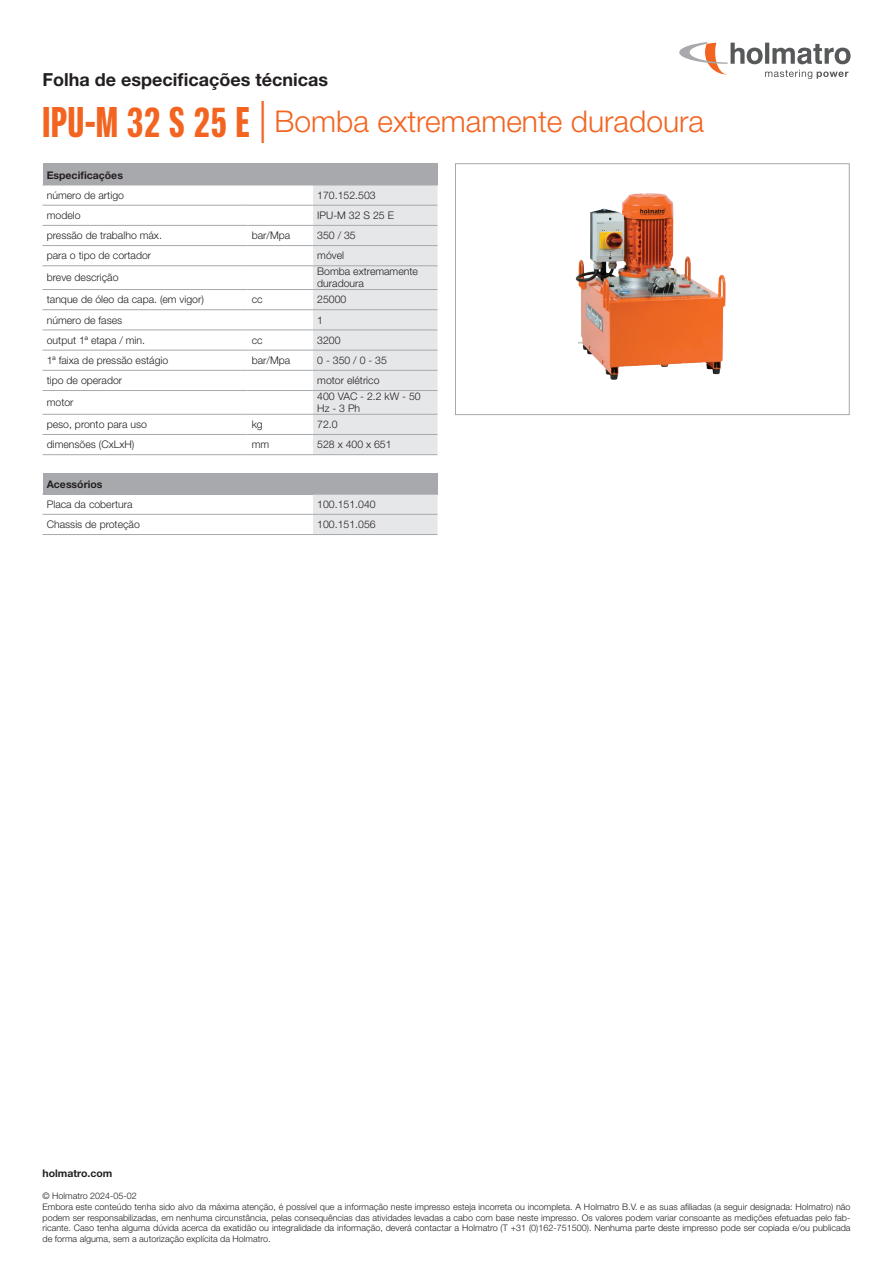
<style>
.page{position:relative;width:893px;height:1263px;background:#fff}
.page>*{position:absolute;margin:0;border:0;box-sizing:border-box;transform-origin:0 0}
.t1{font:300 30px "Helvetica Neue LT Std";color:#f36421}
.t2{font:700 18px "Helvetica Neue LT Std";color:#231f20}
.t3{font:300 10.5px/12px "Helvetica Neue LT Std";color:#231f20}
.t4{font:700 10.5px "Helvetica Neue LT Std";color:#231f20}
.t5{font:300 9px/10.8px "Helvetica Neue LT Std";color:#231f20}
.s1{font-family:"Neue Helvetica Pro 79 Cm";font-weight:700;font-size:42px}
.s2{font-size:42px}
</style>
<div class="page">
<svg style="left:679px;top:42px;width:171px;height:37px"></svg>
<div style="left:43px;top:164px;width:394px;height:21px;background:#a8a9ad"></div>
<svg style="left:313px;top:164px;width:125px;height:291px;background:#e0e1e3"></svg>
<hr style="left:43px;top:185px;width:204px;height:1px;background:#a8a9ad">
<hr style="left:247px;top:185px;width:66px;height:1px;background:#a8a9ad">
<hr style="left:313px;top:185px;width:125px;height:1px;background:#a8a9ad">
<hr style="left:43px;top:205px;width:204px;height:1px;background:#a8a9ad">
<hr style="left:247px;top:205px;width:66px;height:1px;background:#a8a9ad">
<hr style="left:313px;top:205px;width:124px;height:1px;background:#a8a9ad">
<hr style="left:43px;top:225px;width:204px;height:1px;background:#a8a9ad">
<hr style="left:247px;top:225px;width:66px;height:1px;background:#a8a9ad">
<hr style="left:313px;top:225px;width:124px;height:1px;background:#a8a9ad">
<hr style="left:43px;top:245px;width:204px;height:1px;background:#a8a9ad">
<hr style="left:247px;top:245px;width:66px;height:1px;background:#a8a9ad">
<hr style="left:313px;top:245px;width:124px;height:1px;background:#a8a9ad">
<hr style="left:43px;top:265px;width:204px;height:1px;background:#a8a9ad">
<hr style="left:247px;top:265px;width:66px;height:1px;background:#a8a9ad">
<hr style="left:313px;top:265px;width:124px;height:1px;background:#a8a9ad">
<hr style="left:43px;top:289px;width:204px;height:1px;background:#a8a9ad">
<hr style="left:247px;top:289px;width:66px;height:1px;background:#a8a9ad">
<hr style="left:313px;top:289px;width:124px;height:1px;background:#a8a9ad">
<hr style="left:43px;top:309px;width:204px;height:1px;background:#a8a9ad">
<hr style="left:247px;top:309px;width:66px;height:1px;background:#a8a9ad">
<hr style="left:313px;top:309px;width:124px;height:1px;background:#a8a9ad">
<hr style="left:43px;top:330px;width:204px;height:1px;background:#a8a9ad">
<hr style="left:247px;top:330px;width:66px;height:1px;background:#a8a9ad">
<hr style="left:313px;top:330px;width:124px;height:1px;background:#a8a9ad">
<hr style="left:43px;top:350px;width:204px;height:1px;background:#a8a9ad">
<hr style="left:247px;top:350px;width:66px;height:1px;background:#a8a9ad">
<hr style="left:313px;top:350px;width:124px;height:1px;background:#a8a9ad">
<hr style="left:43px;top:370px;width:204px;height:1px;background:#a8a9ad">
<hr style="left:247px;top:370px;width:66px;height:1px;background:#a8a9ad">
<hr style="left:313px;top:370px;width:124px;height:1px;background:#a8a9ad">
<hr style="left:43px;top:390px;width:204px;height:1px;background:#a8a9ad">
<hr style="left:247px;top:390px;width:66px;height:1px;background:#a8a9ad">
<hr style="left:313px;top:390px;width:124px;height:1px;background:#a8a9ad">
<hr style="left:43px;top:414px;width:204px;height:1px;background:#a8a9ad">
<hr style="left:247px;top:414px;width:66px;height:1px;background:#a8a9ad">
<hr style="left:313px;top:414px;width:124px;height:1px;background:#a8a9ad">
<hr style="left:43px;top:454px;width:204px;height:1px;background:#a8a9ad">
<hr style="left:43px;top:434px;width:204px;height:1px;background:#a8a9ad">
<hr style="left:247px;top:454px;width:66px;height:1px;background:#a8a9ad">
<hr style="left:247px;top:434px;width:66px;height:1px;background:#a8a9ad">
<hr style="left:313px;top:454px;width:124px;height:1px;background:#a8a9ad">
<hr style="left:313px;top:434px;width:124px;height:1px;background:#a8a9ad">
<div style="left:43px;top:473px;width:394px;height:21px;background:#a8a9ad"></div>
<svg style="left:313px;top:473px;width:125px;height:61px"></svg>
<hr style="left:43px;top:494px;width:270px;height:1px;background:#a8a9ad">
<hr style="left:313px;top:494px;width:125px;height:1px;background:#a8a9ad">
<hr style="left:43px;top:534px;width:270px;height:1px;background:#a8a9ad">
<hr style="left:43px;top:514px;width:270px;height:1px;background:#a8a9ad">
<hr style="left:313px;top:534px;width:124px;height:1px;background:#a8a9ad">
<hr style="left:313px;top:514px;width:124px;height:1px;background:#a8a9ad">
<img style="left:575px;top:193px;width:151px;height:187px">
<div style="left:455px;top:164px;width:394px;height:251px;border:1px solid #a8a9ad"></div>
<h2 class="t2" style="left:43px;top:68px;width:287px">Folha de especificações técnicas</h2>
<h1 class="t1" style="left:43px;top:103px;width:663px"><span class="s1">IPU-M 32 S 25 E</span> <span class="s2">|</span> Bomba extremamente duradoura</h1>
<p class="t4" style="left:47px;top:168px;width:78px">Especificações</p>
<p class="t3" style="left:47px;top:189px;width:79px">número de artigo</p>
<p class="t3" style="left:317px;top:189px;width:60px">170.152.503</p>
<p class="t3" style="left:47px;top:209px;width:35px">modelo</p>
<p class="t3" style="left:317px;top:209px;width:78px">IPU-M 32 S 25 E</p>
<p class="t3" style="left:47px;top:229px;width:117px">pressão de trabalho máx.</p>
<p class="t3" style="left:252px;top:229px;width:40px">bar/Mpa</p>
<p class="t3" style="left:317px;top:229px;width:40px">350 / 35</p>
<p class="t3" style="left:47px;top:249px;width:106px">para o tipo de cortador</p>
<p class="t3" style="left:317px;top:249px;width:28px">móvel</p>
<p class="t3" style="left:47px;top:271px;width:73px">breve descrição</p>
<p class="t3" style="left:317px;top:265px;width:102px">Bomba extremamente duradoura</p>
<p class="t3" style="left:47px;top:293px;width:159px">tanque de óleo da capa. (em vigor)</p>
<p class="t3" style="left:252px;top:293px;width:12px">cc</p>
<p class="t3" style="left:317px;top:293px;width:31px">25000</p>
<p class="t3" style="left:47px;top:314px;width:77px">número de fases</p>
<p class="t3" style="left:317px;top:314px;width:7px">1</p>
<p class="t3" style="left:47px;top:334px;width:100px">output 1ª etapa / min.</p>
<p class="t3" style="left:252px;top:334px;width:12px">cc</p>
<p class="t3" style="left:317px;top:334px;width:25px">3200</p>
<p class="t3" style="left:47px;top:354px;width:123px">1ª faixa de pressão estágio</p>
<p class="t3" style="left:252px;top:354px;width:40px">bar/Mpa</p>
<p class="t3" style="left:317px;top:354px;width:71px">0 - 350 / 0 - 35</p>
<p class="t3" style="left:47px;top:374px;width:77px">tipo de operador</p>
<p class="t3" style="left:317px;top:374px;width:64px">motor elétrico</p>
<p class="t3" style="left:47px;top:396px;width:28px">motor</p>
<p class="t3" style="left:317px;top:390px;width:105px">400 VAC - 2.2 kW - 50<br>Hz - 3 Ph</p>
<p class="t3" style="left:47px;top:418px;width:102px">peso, pronto para uso</p>
<p class="t3" style="left:252px;top:418px;width:13px">kg</p>
<p class="t3" style="left:317px;top:418px;width:22px">72.0</p>
<p class="t3" style="left:47px;top:438px;width:89px">dimensões (CxLxH)</p>
<p class="t3" style="left:252px;top:438px;width:19px">mm</p>
<p class="t3" style="left:317px;top:438px;width:76px">528 x 400 x 651</p>
<p class="t4" style="left:47px;top:477px;width:57px">Acessórios</p>
<p class="t3" style="left:47px;top:498px;width:87px">Placa da cobertura</p>
<p class="t3" style="left:317px;top:498px;width:60px">100.151.040</p>
<p class="t3" style="left:47px;top:518px;width:95px">Chassis de proteção</p>
<p class="t3" style="left:317px;top:518px;width:60px">100.151.056</p>
<p class="t4" style="left:43px;top:1167px;width:71px">holmatro.com</p>
<p class="t5" style="left:43px;top:1190px;width:809px">© Holmatro 2024-05-02<br>Embora este conteúdo tenha sido alvo da máxima atenção, é possível que a informação neste impresso esteja incorreta ou incompleta. A Holmatro B.V. e as suas afiliadas (a seguir designada: Holmatro) não podem ser responsabilizadas, em nenhuma circunstância, pelas consequências das atividades levadas a cabo com base neste impresso. Os valores podem variar consoante as medições efetuadas pelo fab&shy;ricante. Caso tenha alguma dúvida acerca da exatidão ou integralidade da informação, deverá contactar a Holmatro (T +31 (0)162-751500). Nenhuma parte deste impresso pode ser copiada e/ou publicada de forma alguma, sem a autorização explícita da Holmatro.</p>
</div>
